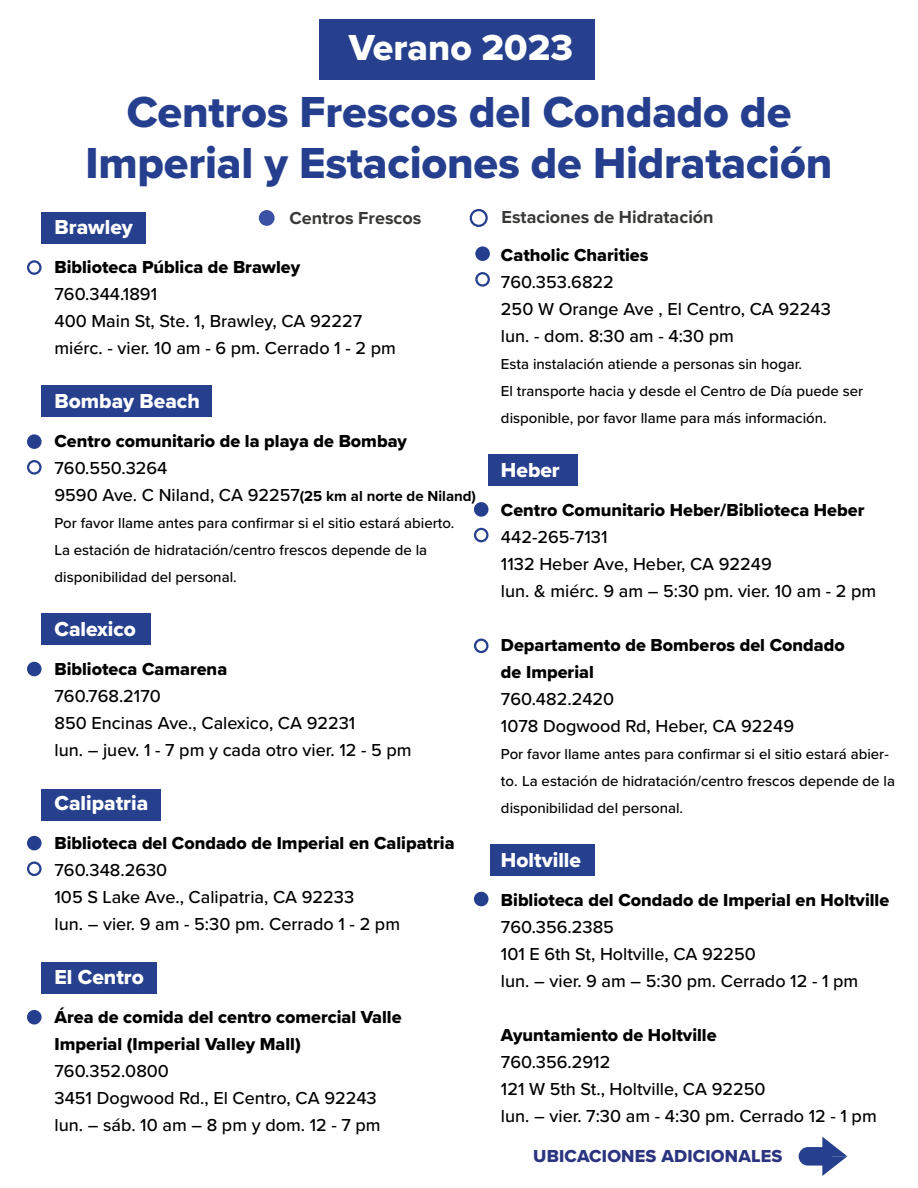
<style>
.page{position:relative;width:918px;height:1188px;background:#fff}
.page>*{position:absolute;margin:0;border:0;box-sizing:border-box;transform-origin:0 0}
.t1{font:45px "Proxima Nova Extrabld";letter-spacing:-.005em;color:#253f8e}
.t2{font:37.5px "Proxima Nova Extrabld";color:#fff}
.t3{font:21px "Proxima Nova Extrabld";color:#fff}
.t4{font:500 18px "Proxima Nova";color:#000}
.t5{font:18px/27px "Proxima Nova Extrabld";color:#000}
.t6{font:700 18px "Proxima Nova";color:#383836}
.t7{font:18px "Proxima Nova Extrabld";letter-spacing:.01em;color:#2b3480}
.t8{font:500 15px/27px "Proxima Nova";color:#000}
.s1{font-weight:700;font-size:15px}
.s2{font-family:"Proxima Nova";font-weight:500}
</style>
<div class="page">
<svg style="left:822px;top:1137px;width:25px;height:39px"></svg>
<div style="left:799px;top:1147px;width:33px;height:19px;background:#27408e;border-radius:9px"></div>
<div style="left:490px;top:844px;width:104px;height:32px;background:#27408e"></div>
<div style="left:489px;top:454px;width:89px;height:31px;background:#27408e"></div>
<div style="left:470px;top:209px;width:18px;height:18px;border:2px solid #253f8e;border-radius:50%"></div>
<div style="left:259px;top:210px;width:16px;height:16px;background:#3b51a3;border-radius:50%"></div>
<div style="left:319px;top:20px;width:275px;height:60px;background:#27408e"></div>
<div style="left:475px;top:893px;width:12px;height:12px;background:#253f8e;border-radius:50%"></div>
<div style="left:474px;top:892px;width:15px;height:14px;border:2px solid #253f8e;border-radius:50%"></div>
<div style="left:474px;top:639px;width:15px;height:14px;border:2px solid #253f8e;border-radius:50%"></div>
<div style="left:474px;top:528px;width:15px;height:14px;border:2px solid #253f8e;border-radius:50%"></div>
<div style="left:475px;top:503px;width:12px;height:13px;background:#253f8e;border-radius:50%"></div>
<div style="left:474px;top:502px;width:15px;height:15px;border:2px solid #253f8e;border-radius:50%"></div>
<div style="left:42px;top:962px;width:115px;height:32px;background:#27408e"></div>
<div style="left:42px;top:789px;width:119px;height:32px;background:#27408e"></div>
<div style="left:42px;top:613px;width:109px;height:32px;background:#27408e"></div>
<div style="left:42px;top:385px;width:170px;height:32px;background:#27408e"></div>
<div style="left:42px;top:213px;width:104px;height:31px;background:#27408e"></div>
<div style="left:27px;top:260px;width:15px;height:15px;border:2px solid #253f8e;border-radius:50%"></div>
<div style="left:27px;top:460px;width:15px;height:15px;border:2px solid #253f8e;border-radius:50%"></div>
<div style="left:28px;top:435px;width:12px;height:13px;background:#253f8e;border-radius:50%"></div>
<div style="left:27px;top:434px;width:15px;height:15px;border:2px solid #253f8e;border-radius:50%"></div>
<div style="left:28px;top:663px;width:12px;height:12px;background:#253f8e;border-radius:50%"></div>
<div style="left:27px;top:662px;width:15px;height:14px;border:2px solid #253f8e;border-radius:50%"></div>
<div style="left:27px;top:862px;width:15px;height:14px;border:2px solid #253f8e;border-radius:50%"></div>
<div style="left:28px;top:837px;width:12px;height:12px;background:#253f8e;border-radius:50%"></div>
<div style="left:27px;top:836px;width:15px;height:14px;border:2px solid #253f8e;border-radius:50%"></div>
<div style="left:28px;top:1011px;width:12px;height:12px;background:#253f8e;border-radius:50%"></div>
<div style="left:27px;top:1010px;width:15px;height:14px;border:2px solid #253f8e;border-radius:50%"></div>
<div style="left:475px;top:272px;width:15px;height:15px;border:2px solid #253f8e;border-radius:50%"></div>
<div style="left:476px;top:248px;width:13px;height:12px;background:#253f8e;border-radius:50%"></div>
<div style="left:475px;top:246px;width:15px;height:15px;border:2px solid #253f8e;border-radius:50%"></div>
<p class="t2" style="left:349px;top:19px;width:226px">Verano 2023</p>
<p class="t1" style="left:127px;top:78px;width:666px">Centros Frescos del Condado de</p>
<p class="t1" style="left:86px;top:129px;width:748px">Imperial y Estaciones de Hidratación</p>
<p class="t6" style="left:290px;top:205px;width:134px">Centros Frescos</p>
<p class="t6" style="left:502px;top:203px;width:214px">Estaciones de Hidratación</p>
<p class="t5" style="left:501px;top:241px;width:149px">Catholic Charities</p>
<p class="t4" style="left:501px;top:268px;width:114px">760.353.6822</p>
<p class="t4" style="left:501px;top:295px;width:332px">250 W Orange Ave , El Centro, CA 92243</p>
<p class="t4" style="left:501px;top:322px;width:234px">lun. - dom. 8:30 am - 4:30 pm</p>
<p class="t8" style="left:501px;top:350px;width:303px">Esta instalación atiende a personas sin hogar.</p>
<p class="t8" style="left:501px;top:377px;width:364px">El transporte hacia y desde el Centro de Día puede ser</p>
<p class="t8" style="left:501px;top:404px;width:327px">disponible, por favor llame para más información.</p>
<p class="t3" style="left:501px;top:454px;width:60px">Heber</p>
<p class="t5" style="left:501px;top:496px;width:365px">Centro Comunitario Heber/Biblioteca Heber</p>
<p class="t4" style="left:501px;top:523px;width:108px">442-265-7131</p>
<p class="t4" style="left:501px;top:550px;width:272px">1132 Heber Ave, Heber, CA 92249</p>
<p class="t4" style="left:501px;top:577px;width:377px">lun. &amp; miérc. 9 am – 5:30 pm. vier. 10 am - 2 pm</p>
<p class="t5" style="left:501px;top:631px;width:345px">Departamento de Bomberos del Condado</p>
<p class="t5" style="left:501px;top:658px;width:94px">de Imperial</p>
<p class="t4" style="left:501px;top:685px;width:115px">760.482.2420</p>
<p class="t4" style="left:501px;top:712px;width:295px">1078 Dogwood Rd, Heber, CA 92249</p>
<p class="t8" style="left:501px;top:740px;width:396px">Por favor llame antes para confirmar si el sitio estará abier&shy;to. La estación de hidratación/centro frescos depende de la</p>
<p class="t8" style="left:501px;top:794px;width:184px">disponibilidad del personal.</p>
<p class="t3" style="left:501px;top:844px;width:82px">Holtville</p>
<p class="t5" style="left:501px;top:886px;width:390px">Biblioteca del Condado de Imperial en Holtville</p>
<p class="t4" style="left:501px;top:913px;width:114px">760.356.2385</p>
<p class="t4" style="left:501px;top:940px;width:256px">101 E 6th St, Holtville, CA 92250</p>
<p class="t4" style="left:501px;top:967px;width:359px">lun. – vier. 9 am – 5:30 pm. Cerrado 12 - 1 pm</p>
<p class="t5" style="left:501px;top:1021px;width:217px">Ayuntamiento de Holtville</p>
<p class="t4" style="left:501px;top:1048px;width:111px">760.356.2912</p>
<p class="t4" style="left:501px;top:1075px;width:266px">121 W 5th St., Holtville, CA 92250</p>
<p class="t4" style="left:501px;top:1102px;width:377px">lun. – vier. 7:30 am - 4:30 pm. Cerrado 12 - 1 pm</p>
<p class="t3" style="left:55px;top:212px;width:80px">Brawley</p>
<p class="t5" style="left:55px;top:253px;width:247px">Biblioteca Pública de Brawley</p>
<p class="t4" style="left:55px;top:281px;width:104px">760.344.1891</p>
<p class="t4" style="left:55px;top:308px;width:309px">400 Main St, Ste. 1, Brawley, CA 92227</p>
<p class="t4" style="left:55px;top:335px;width:343px">miérc. - vier. 10 am - 6 pm. Cerrado 1 - 2 pm</p>
<p class="t3" style="left:55px;top:386px;width:147px">Bombay Beach</p>
<p class="t5" style="left:55px;top:427px;width:354px">Centro comunitario de la playa de Bombay</p>
<p class="t4" style="left:55px;top:455px;width:115px">760.550.3264</p>
<p class="t4" style="left:55px;top:482px;width:423px">9590 Ave. C Niland, CA 92257<span class="s1">(25 km al norte de Niland)</span></p>
<p class="t8" style="left:55px;top:509px;width:401px">Por favor llame antes para confirmar si el sitio estará abierto.</p>
<p class="t8" style="left:55px;top:536px;width:374px">La estación de hidratación/centro frescos depende de la</p>
<p class="t8" style="left:55px;top:563px;width:184px">disponibilidad del personal.</p>
<p class="t3" style="left:55px;top:614px;width:83px">Calexico</p>
<p class="t5" style="left:55px;top:655px;width:174px">Biblioteca Camarena<br><span class="s2">760.768.2170</span></p>
<p class="t4" style="left:55px;top:710px;width:302px">850 Encinas Ave., Calexico, CA 92231</p>
<p class="t4" style="left:55px;top:737px;width:359px">lun. – juev. 1 - 7 pm y cada otro vier. 12 - 5 pm</p>
<p class="t3" style="left:55px;top:788px;width:95px">Calipatria</p>
<p class="t5" style="left:55px;top:829px;width:402px">Biblioteca del Condado de Imperial en Calipatria</p>
<p class="t4" style="left:55px;top:857px;width:114px">760.348.2630</p>
<p class="t4" style="left:55px;top:884px;width:301px">105 S Lake Ave., Calipatria, CA 92233</p>
<p class="t4" style="left:55px;top:911px;width:347px">lun. – vier. 9 am - 5:30 pm. Cerrado 1 - 2 pm</p>
<p class="t3" style="left:55px;top:962px;width:91px">El Centro</p>
<p class="t5" style="left:55px;top:1003px;width:349px">Área de comida del centro comercial Valle</p>
<p class="t5" style="left:55px;top:1030px;width:248px">Imperial (Imperial Valley Mall)</p>
<p class="t4" style="left:55px;top:1058px;width:116px">760.352.0800</p>
<p class="t4" style="left:55px;top:1085px;width:324px">3451 Dogwood Rd., El Centro, CA 92243</p>
<p class="t4" style="left:55px;top:1112px;width:328px">lun. – sáb. 10 am – 8 pm y dom. 12 - 7 pm</p>
<p class="t7" style="left:533px;top:1143px;width:251px">UBICACIONES ADICIONALES</p>
</div>
